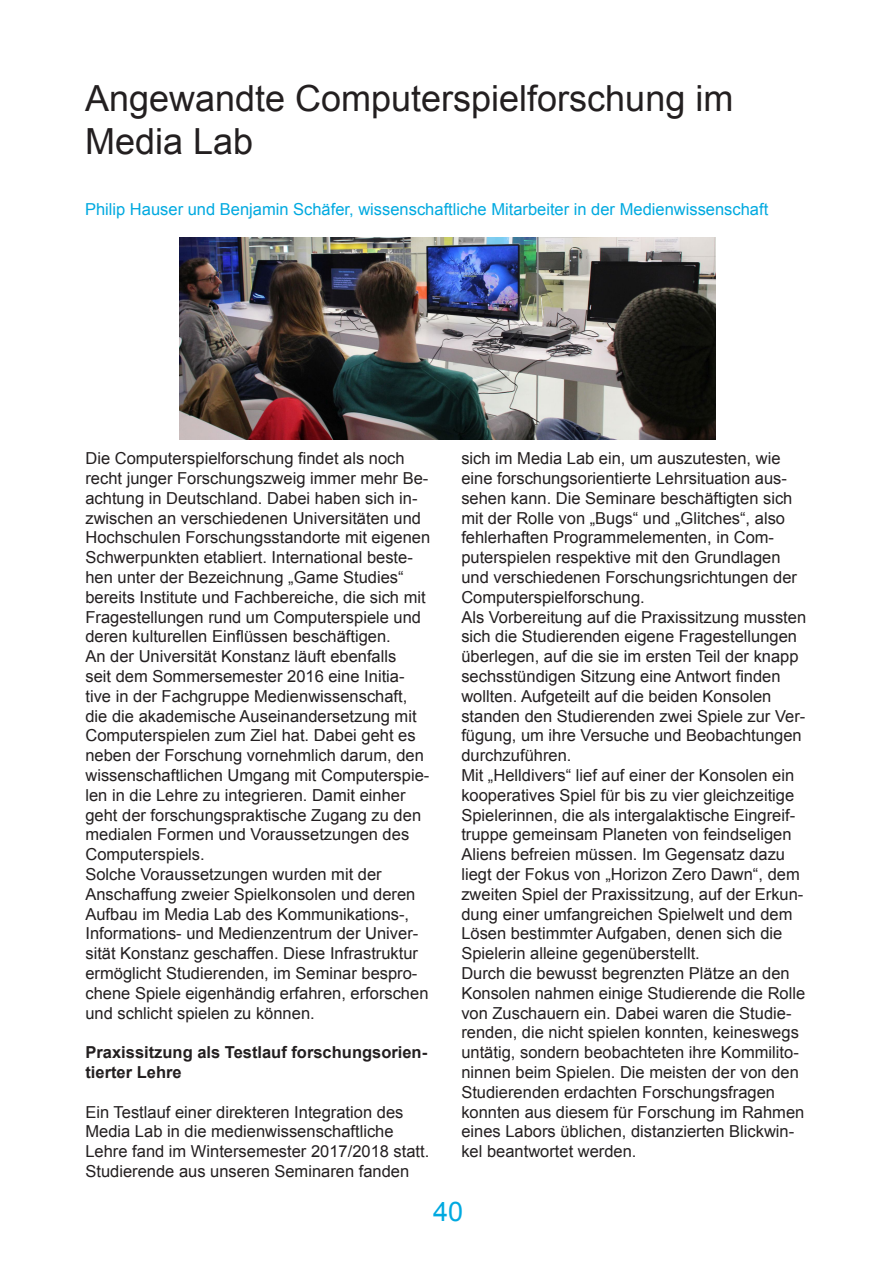
<style>
.page{position:relative;width:893px;height:1263px;background:#fff}
.page>*{position:absolute;margin:0;border:0;box-sizing:border-box;transform-origin:0 0}
.t1{font:36px "Arial";color:#231f20}
.t2{font:27px "Arial";color:#00a9e0}
.t3{font:16.5px/19.8px "Arial";color:#231f20}
.t4{font:16.5px "Arial";color:#00a9e0}
.t5{font:700 16.5px/19.8px "Arial";color:#231f20}
</style>
<div class="page">
<img style="left:180px;top:237px;width:535px;height:202px">
<p class="t1" style="left:85px;top:75px;width:650px">Angewandte Computerspielforschung im</p>
<p class="t1" style="left:85px;top:118px;width:170px">Media Lab</p>
<p class="t4" style="left:85px;top:198px;width:685px">Philip Hauser und Benjamin Schäfer, wissenschaftliche Mitarbeiter in der Medienwissenschaft</p>
<p class="t3" style="left:85px;top:449px;width:346px">Die Computerspielforschung findet als noch recht junger Forschungszweig immer mehr Be&shy;achtung in Deutschland. Dabei haben sich in&shy;zwischen an verschiedenen Universitäten und Hochschulen Forschungsstandorte mit eigenen Schwerpunkten etabliert. International beste&shy;hen unter der Bezeichnung „Game Studies“ bereits Institute und Fachbereiche, die sich mit Fragestellungen rund um Computerspiele und deren kulturellen Einflüssen beschäftigen.</p>
<p class="t3" style="left:85px;top:647px;width:345px">An der Universität Konstanz läuft ebenfalls<br>seit dem Sommersemester 2016 eine Initia&shy;tive in der Fachgruppe Medienwissenschaft, die die akademische Auseinandersetzung mit Computerspielen zum Ziel hat. Dabei geht es neben der Forschung vornehmlich darum, den wissenschaftlichen Umgang mit Computerspie&shy;len in die Lehre zu integrieren. Damit einher geht der forschungspraktische Zugang zu den medialen Formen und Voraussetzungen des Computerspiels.</p>
<p class="t3" style="left:85px;top:864px;width:345px">Solche Voraussetzungen wurden mit der Anschaffung zweier Spielkonsolen und deren Aufbau im Media Lab des Kommunikations-, Informations- und Medienzentrum der Univer&shy;sität Konstanz geschaffen. Diese Infrastruktur ermöglicht Studierenden, im Seminar bespro&shy;chene Spiele eigenhändig erfahren, erforschen und schlicht spielen zu können.</p>
<p class="t5" style="left:85px;top:1043px;width:343px">Praxissitzung als Testlauf forschungsorien&shy;tierter Lehre</p>
<p class="t3" style="left:85px;top:1102px;width:345px">Ein Testlauf einer direkteren Integration des Media Lab in die medienwissenschaftliche Lehre fand im Wintersemester 2017/2018 statt.<br>Studierende aus unseren Seminaren fanden</p>
<p class="t3" style="left:461px;top:449px;width:337px">sich im Media Lab ein, um auszutesten, wie eine forschungsorientierte Lehrsituation aus&shy;sehen kann. Die Seminare beschäftigten sich mit der Rolle von „Bugs“ und „Glitches“, also fehlerhaften Programmelementen, in Com&shy;puterspielen respektive mit den Grundlagen und verschiedenen Forschungsrichtungen der Computerspielforschung.</p>
<p class="t3" style="left:461px;top:607px;width:346px">Als Vorbereitung auf die Praxissitzung mussten sich die Studierenden eigene Fragestellungen überlegen, auf die sie im ersten Teil der knapp sechsstündigen Sitzung eine Antwort finden wollten. Aufgeteilt auf die beiden Konsolen standen den Studierenden zwei Spiele zur Ver&shy;fügung, um ihre Versuche und Beobachtungen durchzuführen.</p>
<p class="t3" style="left:461px;top:765px;width:344px">Mit „Helldivers“ lief auf einer der Konsolen ein kooperatives Spiel für bis zu vier gleichzeitige Spielerinnen, die als intergalaktische Eingreif&shy;truppe gemeinsam Planeten von feindseligen Aliens befreien müssen. Im Gegensatz dazu liegt der Fokus von „Horizon Zero Dawn“, dem zweiten Spiel der Praxissitzung, auf der Erkun&shy;dung einer umfangreichen Spielwelt und dem Lösen bestimmter Aufgaben, denen sich die Spielerin alleine gegenüberstellt.</p>
<p class="t3" style="left:461px;top:963px;width:345px">Durch die bewusst begrenzten Plätze an den Konsolen nahmen einige Studierende die Rolle von Zuschauern ein. Dabei waren die Studie&shy;renden, die nicht spielen konnten, keineswegs untätig, sondern beobachteten ihre Kommilito&shy;ninnen beim Spielen. Die meisten der von den Studierenden erdachten Forschungsfragen konnten aus diesem für Forschung im Rahmen eines Labors üblichen, distanzierten Blickwin&shy;kel beantwortet werden.</p>
<h2 class="t2" style="left:433px;top:1193px;width:32px">40</h2>
</div>
